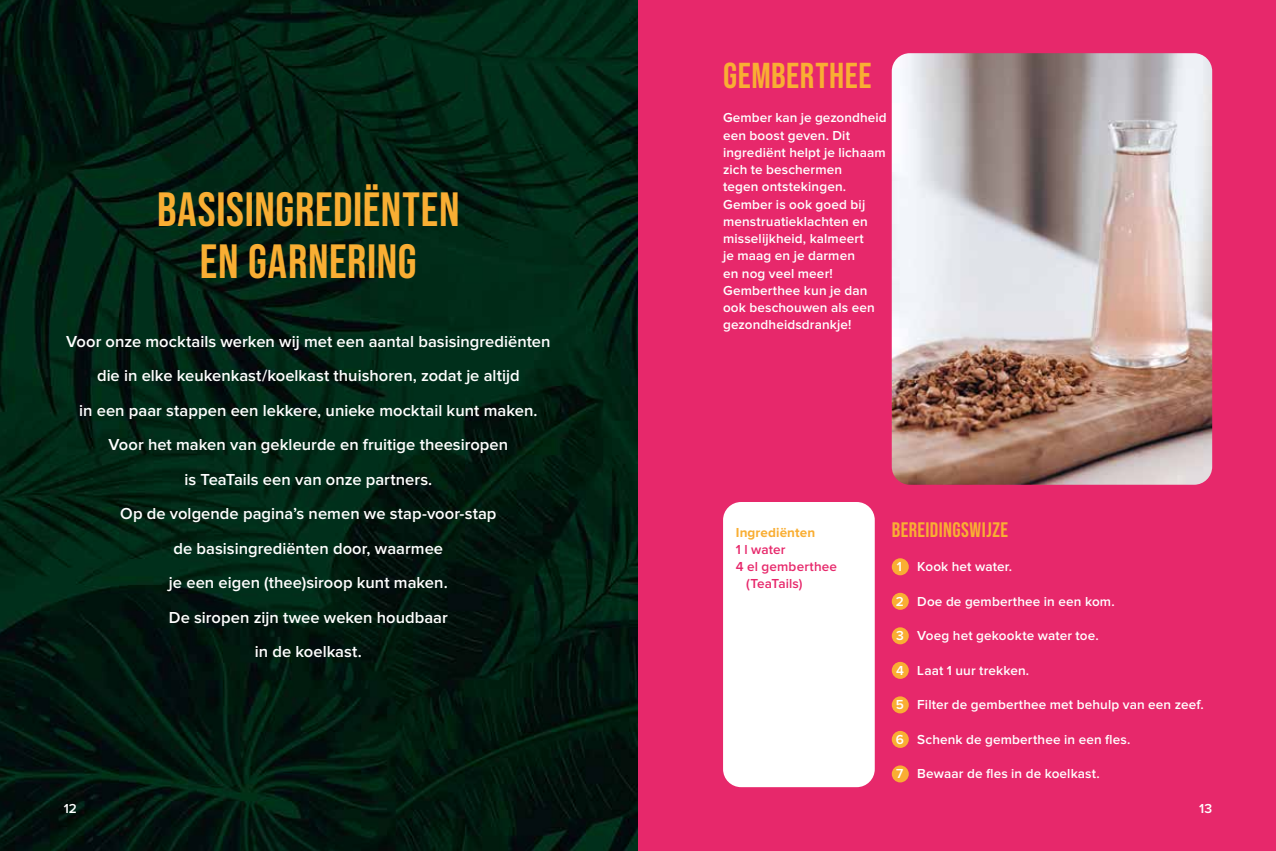
<style>
.page{position:relative;width:1276px;height:851px;background:#fff}
.page>*{position:absolute;margin:0;border:0;box-sizing:border-box;transform-origin:0 0}
.t1{font:700 48px/51.8px "Bebas Neue Pro";letter-spacing:.015em;color:#f9ae33;text-align:center}
.t2{font:700 36px "Bebas Neue Pro";letter-spacing:.02em;color:#f9ae33}
.t3{font:700 21px "Bebas Neue Pro";letter-spacing:.025em;color:#f9ae33}
.t4{font:600 16.5px/34.5px "Proxima Nova";color:#fff;text-align:center}
.t5{font:600 13.5px/17.2px "Proxima Nova";letter-spacing:.01em;color:#fff}
.t6{font:600 13.5px "Proxima Nova";letter-spacing:.01em;color:#e7286b}
.t7{font:700 13.5px "Proxima Nova";letter-spacing:.01em;color:#f9ae33}
</style>
<div class="page">
<div style="left:638px;top:0;width:638px;height:850px;background:#e7286b"></div>
<img style="left:0;top:0;width:638px;height:850px">
<img style="left:891px;top:53px;width:321px;height:431px">
<div style="left:891px;top:558px;width:18px;height:17px;background:#f9ae33;border-radius:50%"></div>
<div style="left:891px;top:592px;width:18px;height:17px;background:#f9ae33;border-radius:50%"></div>
<div style="left:891px;top:627px;width:18px;height:17px;background:#f9ae33;border-radius:50%"></div>
<div style="left:891px;top:661px;width:18px;height:17px;background:#f9ae33;border-radius:50%"></div>
<div style="left:891px;top:696px;width:18px;height:17px;background:#f9ae33;border-radius:50%"></div>
<div style="left:891px;top:730px;width:18px;height:17px;background:#f9ae33;border-radius:50%"></div>
<div style="left:891px;top:765px;width:18px;height:17px;background:#f9ae33;border-radius:50%"></div>
<div style="left:723px;top:502px;width:151px;height:285px;background:#fff;border-radius:18px"></div>
<h1 class="t1" style="left:157px;top:183px;width:304px">BASISINGREDIËNTEN<br>EN GARNERING</h1>
<p class="t4" style="left:66px;top:324px;width:486px">Voor onze mocktails werken wij met een aantal basisingrediënten die in elke keukenkast/koelkast thuishoren, zodat je altijd<br>in een paar stappen een lekkere, unieke mocktail kunt maken.<br>Voor het maken van gekleurde en fruitige theesiropen<br>is TeaTails een van onze partners.<br>Op de volgende pagina’s nemen we stap-voor-stap<br>de basisingrediënten door, waarmee<br>je een eigen (thee)siroop kunt maken.<br>De siropen zijn twee weken houdbaar<br>in de koelkast.</p>
<h2 class="t2" style="left:723px;top:55px;width:150px">GEMBERTHEE</h2>
<p class="t5" style="left:723px;top:110px;width:165px">Gember kan je gezondheid een boost geven. Dit ingrediënt helpt je lichaam zich te beschermen<br>tegen ontstekingen.<br>Gember is ook goed bij menstruatieklachten en misselijkheid, kalmeert<br>je maag en je darmen<br>en nog veel meer!<br>Gemberthee kun je dan ook beschouwen als een gezondheidsdrankje!</p>
<p class="t7" style="left:736px;top:524px;width:81px">Ingrediënten</p>
<p class="t6" style="left:736px;top:543px;width:51px">1 l water</p>
<p class="t6" style="left:736px;top:560px;width:103px">4 el gemberthee</p>
<p class="t6" style="left:746px;top:577px;width:58px">(TeaTails)</p>
<h3 class="t3" style="left:891px;top:517px;width:118px">BEREIDINGSWIJZE</h3>
<p class="t5" style="left:896px;top:558px;width:117px">1 Kook het water.</p>
<p class="t5" style="left:896px;top:593px;width:220px">2 Doe de gemberthee in een kom.</p>
<p class="t5" style="left:896px;top:627px;width:204px">3 Voeg het gekookte water toe.</p>
<p class="t5" style="left:896px;top:662px;width:135px">4 Laat 1 uur trekken.</p>
<p class="t5" style="left:896px;top:696px;width:309px">5 Filter de gemberthee met behulp van een zeef.</p>
<p class="t5" style="left:896px;top:731px;width:236px">6 Schenk de gemberthee in een fles.</p>
<p class="t5" style="left:896px;top:765px;width:205px">7 Bewaar de fles in de koelkast.</p>
<p class="t5" style="left:64px;top:800px;width:15px">12</p>
<p class="t5" style="left:1199px;top:800px;width:14px">13</p>
</div>
